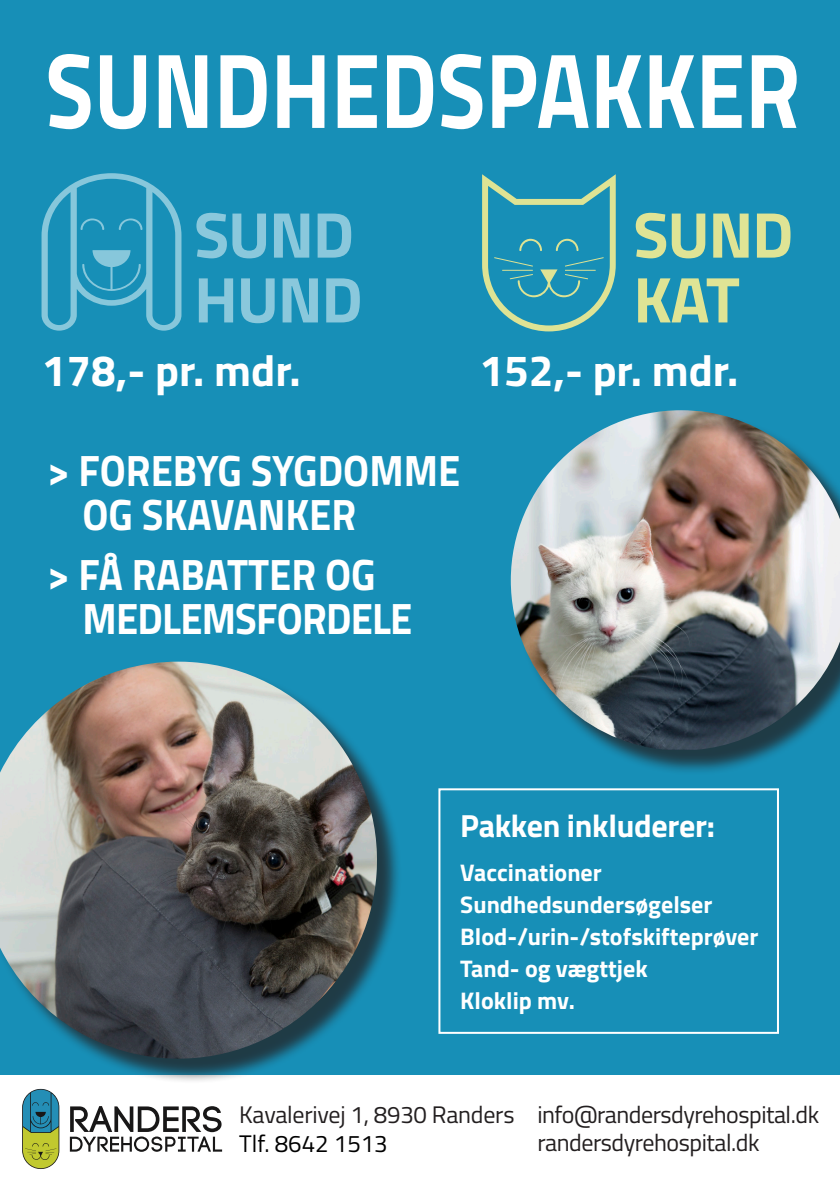
<style>
.page{position:relative;width:840px;height:1191px;background:#fff}
.page>*{position:absolute;margin:0;border:0;box-sizing:border-box;transform-origin:0 0}
.t1{font:700 106.8px "Titillium";color:#fff;scale:.83 1}
.t2{font:700 64.8px "Titillium";letter-spacing:-.02em;color:#8ac8dc}
.t3{font:700 64.8px/64.8px "Titillium";letter-spacing:-.02em;color:#dfe495}
.t4{font:700 44px "Titillium";color:#fff;scale:.91 1}
.t5{font:700 44px "Titillium";color:#fff}
.t6{font:700 44px "Titillium";letter-spacing:-.02em;color:#fff;scale:.91 1}
.t7{font:700 32px "Titillium";letter-spacing:-.01em;color:#fff}
.t8{font:700 24px "Titillium";color:#fff}
.t9{font:24px "Titillium";letter-spacing:-.02em;color:#231f20}
.t10{font:24px "Titillium";color:#000}
</style>
<div class="page">
<div style="left:0;top:0;width:839px;height:1074px;background:#178fb7"></div>
<div style="left:438px;top:788px;width:340px;height:245px;border:2px solid #fff"></div>
<div style="left:0;top:665px;width:401px;height:418px;background:#231f20;opacity:.75"></div>
<img style="left:0;top:661px;width:384px;height:404px">
<svg style="left:70px;top:1106px;width:152px;height:45px"></svg>
<svg style="left:22px;top:1089px;width:37px;height:80px;background:#73a075"></svg>
<svg style="left:482px;top:174px;width:133px;height:157px"></svg>
<svg style="left:41px;top:173px;width:140px;height:158px"></svg>
<div style="left:513px;top:413px;width:326px;height:362px;background:#231f20;opacity:.75"></div>
<img style="left:510px;top:410px;width:329px;height:340px">
<p class="t1" style="left:45px;top:9px;width:910px">SUNDHEDSPAKKER</p>
<p class="t2" style="left:194px;top:185px;width:161px">SUND</p>
<p class="t2" style="left:194px;top:250px;width:170px">HUND</p>
<p class="t3" style="left:633px;top:199px;width:161px">SUND<br>KAT</p>
<p class="t5" style="left:42px;top:337px;width:260px">178,- pr. mdr.</p>
<p class="t5" style="left:479px;top:337px;width:260px">152,- pr. mdr.</p>
<p class="t4" style="left:47px;top:437px;width:455px">&gt; FOREBYG SYGDOMME</p>
<p class="t4" style="left:82px;top:481px;width:302px">OG SKAVANKER</p>
<p class="t4" style="left:47px;top:541px;width:362px">&gt; FÅ RABATTER OG</p>
<p class="t6" style="left:82px;top:585px;width:364px">MEDLEMSFORDELE</p>
<p class="t7" style="left:460px;top:801px;width:256px">Pakken inkluderer:</p>
<p class="t8" style="left:460px;top:854px;width:143px">Vaccinationer</p>
<p class="t8" style="left:460px;top:886px;width:253px">Sundhedsundersøgelser</p>
<p class="t8" style="left:460px;top:918px;width:299px">Blod-/urin-/stofskifteprøver</p>
<p class="t8" style="left:460px;top:950px;width:189px">Tand- og vægttjek</p>
<p class="t8" style="left:460px;top:982px;width:116px">Kloklip mv.</p>
<p class="t9" style="left:239px;top:1097px;width:276px">Kavalerivej 1, 8930 Randers</p>
<p class="t10" style="left:239px;top:1126px;width:150px">Tlf. 8642 1513</p>
<p class="t9" style="left:537px;top:1097px;width:283px">info@randersdyrehospital.dk</p>
<p class="t9" style="left:537px;top:1125px;width:223px">randersdyrehospital.dk</p>
</div>
